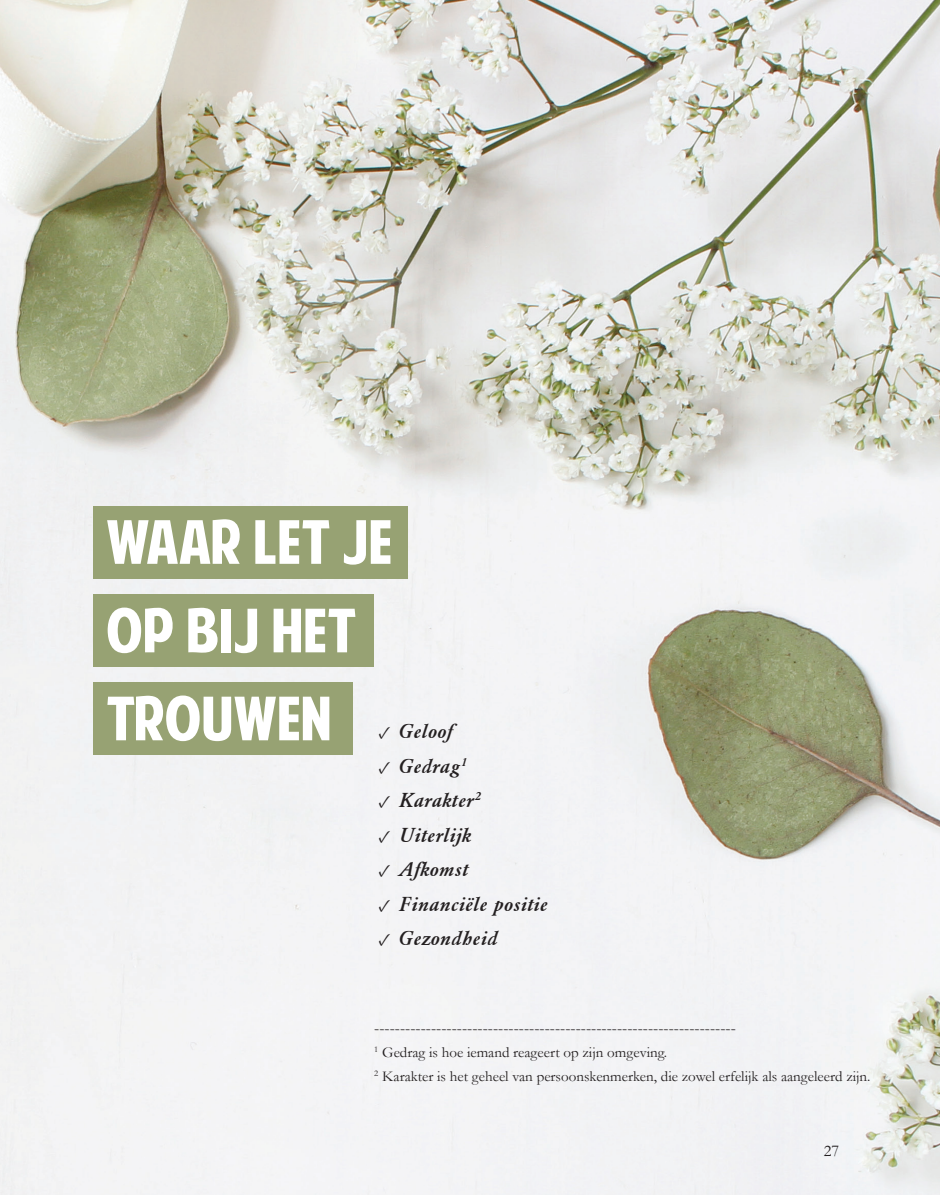
<style>
.page{position:relative;width:940px;height:1195px;background:#fff}
.page>*{position:absolute;margin:0;border:0;box-sizing:border-box;transform-origin:0 0}
.t1{font:60px/88.2px "American Purpose";color:#fff}
.t2{font:italic 500 21px "Garamond";color:#231f20}
.t3{font:16.5px "Garamond";color:#231f20}
.t4{font:15px/24px "Garamond";color:#231f20}
.s1{font-family:"Minion Pro";font-weight:400;font-style:normal;font-size:18px}
</style>
<div class="page">
<img style="left:0;top:0;width:940px;height:1195px">
<div style="left:93px;top:506px;width:315px;height:72px;background:#97a273"></div>
<div style="left:93px;top:594px;width:281px;height:73px;background:#97a273"></div>
<div style="left:93px;top:682px;width:260px;height:73px;background:#97a273"></div>
<h1 class="t1" style="left:106px;top:502px;width:287px">WAAR LET JE<br>OP BIJ HET<br>TROUWEN</h1>
<h2 class="t2" style="left:378px;top:719px;width:77px"><span class="s1">✓</span> Geloof</h2>
<h2 class="t2" style="left:378px;top:753px;width:91px"><span class="s1">✓</span> Gedrag<sup>1</sup></h2>
<h2 class="t2" style="left:378px;top:788px;width:105px"><span class="s1">✓</span> Karakter<sup>2</sup></h2>
<h2 class="t2" style="left:378px;top:822px;width:96px"><span class="s1">✓</span> Uiterlijk</h2>
<h2 class="t2" style="left:378px;top:857px;width:93px"><span class="s1">✓</span> Afkomst</h2>
<h2 class="t2" style="left:378px;top:891px;width:172px"><span class="s1">✓</span> Financiële positie</h2>
<h2 class="t2" style="left:378px;top:926px;width:122px"><span class="s1">✓</span> Gezondheid</h2>
<p class="t3" style="left:374px;top:1016px;width:363px">----------------------------------------------------------------------</p>
<p class="t4" style="left:374px;top:1039px;width:498px"><sup>1</sup> Gedrag is hoe iemand reageert op zijn omgeving.<br><sup>2</sup> Karakter is het geheel van persoonskenmerken, die zowel erfelijk als aangeleerd zijn.</p>
<p class="t3" style="left:824px;top:1139px;width:17px">27</p>
</div>
